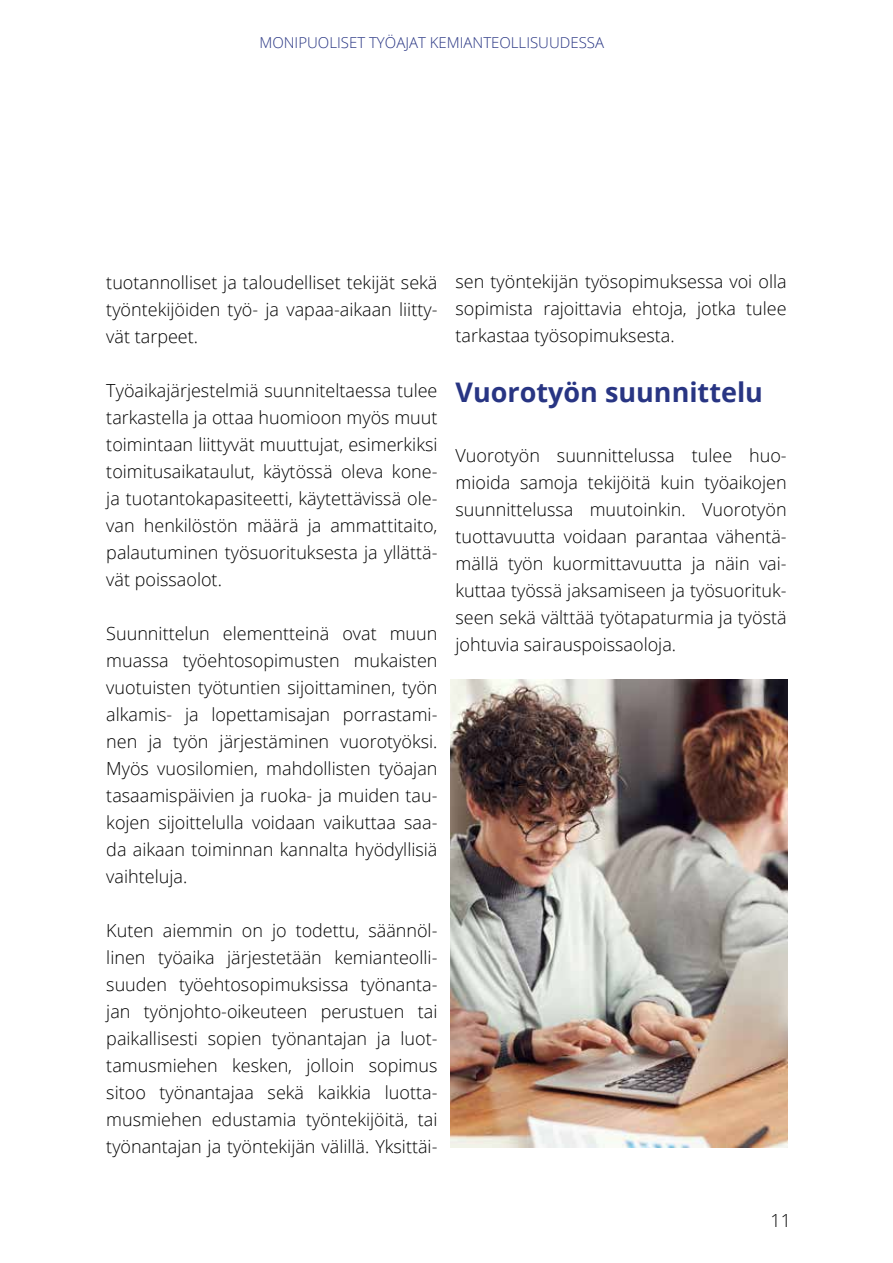
<style>
.page{position:relative;width:893px;height:1263px;background:#fff}
.page>*{position:absolute;margin:0;border:0;box-sizing:border-box;transform-origin:0 0}
.t1{font:700 27px "Open Sans";color:#283583}
.t2{font:300 18px/27px "Open Sans";color:#000;text-align:justify}
.t3{font:300 15px "Open Sans";color:#283583}
</style>
<div class="page">
<img style="left:451px;top:679px;width:336px;height:468px">
<p class="t3" style="left:259px;top:33px;width:346px">MONIPUOLISET TYÖAJAT KEMIANTEOLLISUUDESSA</p>
<p class="t2" style="left:106px;top:269px;width:333px">tuotannolliset ja taloudelliset tekijät sekä työntekijöiden työ- ja vapaa-aikaan liitty&shy;vät tarpeet.</p>
<p class="t2" style="left:106px;top:377px;width:333px">Työaikajärjestelmiä suunniteltaessa tulee tarkastella ja ottaa huomioon myös muut toimintaan liittyvät muuttujat, esimerkiksi toimitusaikataulut, käytössä oleva kone&shy;ja tuotantokapasiteetti, käytettävissä ole&shy;van henkilöstön määrä ja ammattitaito, palautuminen työsuorituksesta ja yllättä&shy;vät poissaolot.</p>
<p class="t2" style="left:106px;top:620px;width:333px">Suunnittelun elementteinä ovat muun muassa työehtosopimusten mukaisten vuotuisten työtuntien sijoittaminen, työn alkamis- ja lopettamisajan porrastami&shy;nen ja työn järjestäminen vuorotyöksi.<br>Myös vuosilomien, mahdollisten työajan tasaamispäivien ja ruoka- ja muiden tau&shy;kojen sijoittelulla voidaan vaikuttaa saa&shy;da aikaan toiminnan kannalta hyödyllisiä vaihteluja.</p>
<p class="t2" style="left:106px;top:917px;width:333px">Kuten aiemmin on jo todettu, säännöl&shy;linen työaika järjestetään kemianteolli&shy;suuden työehtosopimuksissa työnanta&shy;jan työnjohto-oikeuteen perustuen tai paikallisesti sopien työnantajan ja luot&shy;tamusmiehen kesken, jolloin sopimus sitoo työnantajaa sekä kaikkia luotta&shy;musmiehen edustamia työntekijöitä, tai työnantajan ja työntekijän välillä. Yksittäi-</p>
<p class="t2" style="left:455px;top:268px;width:333px">sen työntekijän työsopimuksessa voi olla sopimista rajoittavia ehtoja, jotka tulee tarkastaa työsopimuksesta.</p>
<h1 class="t1" style="left:455px;top:373px;width:309px">Vuorotyön suunnittelu</h1>
<p class="t2" style="left:455px;top:442px;width:333px">Vuorotyön suunnittelussa tulee huo&shy;mioida samoja tekijöitä kuin työaikojen suunnittelussa muutoinkin. Vuorotyön tuottavuutta voidaan parantaa vähentä&shy;mällä työn kuormittavuutta ja näin vai&shy;kuttaa työssä jaksamiseen ja työsuorituk&shy;seen sekä välttää työtapaturmia ja työstä johtuvia sairauspoissaoloja.</p>
<p class="t2" style="left:770px;top:1206px;width:22px">11</p>
</div>
